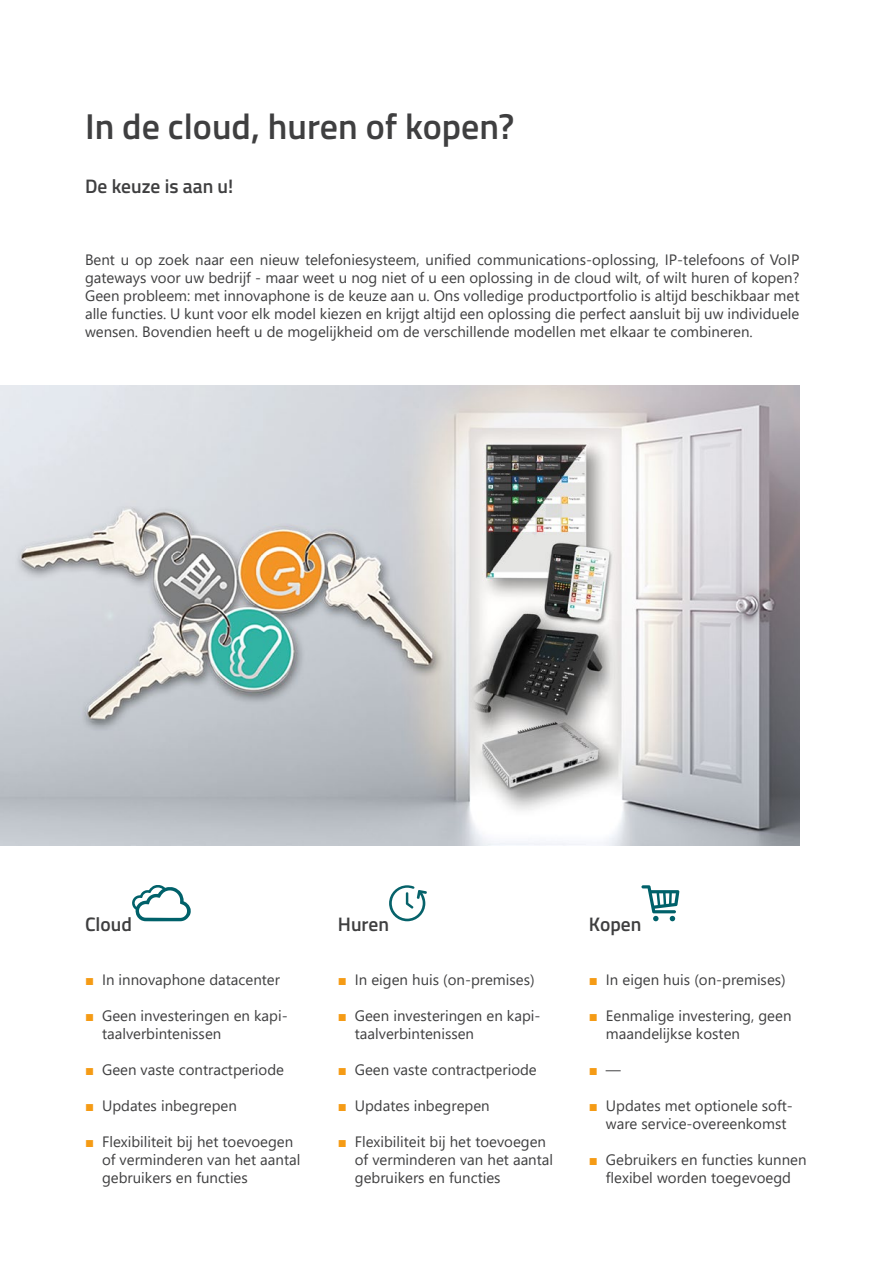
<style>
.page{position:relative;width:893px;height:1263px;background:#fff}
.page>*{position:absolute;margin:0;border:0;box-sizing:border-box;transform-origin:0 0}
.Überschriften_Themen{font:600 36px "Titillium Web";color:#3f3f40}
.Unterüberschrift_The{font:600 19.5px "Titillium Web";color:#3f3f40}
.Fließtext{font:15px/18px "Segoe UI";color:#3f3f40}
.t1{font:15px "Arial";color:#f59b15}
.s1{font-family:"Arial";color:#f59b15}
.s2{font-family:"Segoe UI";color:#3f3f40}
</style>
<div class="page">
<img style="left:0;top:385px;width:799px;height:460px">
<svg style="left:389px;top:885px;width:38px;height:36px"></svg>
<svg style="left:132px;top:885px;width:59px;height:36px"></svg>
<svg style="left:641px;top:885px;width:38px;height:36px"></svg>
<p class="Überschriften_Themen" style="left:85px;top:99px;width:431px">In de cloud, huren of kopen?</p>
<p class="Unterüberschrift_The" style="left:85px;top:172px;width:150px">De keuze is aan u!</p>
<p class="Fließtext" style="left:85px;top:249px;width:716px;text-align:justify">Bent u op zoek naar een nieuw telefoniesysteem, unified communications-oplossing, IP-telefoons of VoIP gateways voor uw bedrijf - maar weet u nog niet of u een oplossing in de cloud wilt, of wilt huren of kopen?<br>Geen probleem: met innovaphone is de keuze aan u. Ons volledige productportfolio is altijd beschikbaar met alle functies. U kunt voor elk model kiezen en krijgt altijd een oplossing die perfect aansluit bij uw individuele wensen. Bovendien heeft u de mogelijkheid om de verschillende modellen met elkaar te combineren.</p>
<p class="Unterüberschrift_The" style="left:85px;top:910px;width:48px">Cloud</p>
<p class="Unterüberschrift_The" style="left:338px;top:910px;width:53px">Huren</p>
<p class="Unterüberschrift_The" style="left:589px;top:910px;width:54px">Kopen</p>
<p class="Fließtext" style="left:85px;top:969px;width:196px"><span class="s1">■</span> In innovaphone datacenter</p>
<p class="Fließtext" style="left:102px;top:1005px;width:187px;text-indent:-17px"><span class="s1">■</span> Geen investeringen en kapi&shy;taalverbintenissen</p>
<p class="Fließtext" style="left:85px;top:1059px;width:200px"><span class="s1">■</span> Geen vaste contractperiode</p>
<p class="Fließtext" style="left:85px;top:1095px;width:153px"><span class="s1">■</span> Updates inbegrepen</p>
<p class="Fließtext" style="left:102px;top:1131px;width:200px;text-indent:-17px"><span class="s1">■</span> Flexibiliteit bij het toevoegen of verminderen van het aantal gebruikers en functies</p>
<p class="Fließtext" style="left:338px;top:969px;width:198px"><span class="s1">■</span> In eigen huis (on-premises)</p>
<p class="Fließtext" style="left:355px;top:1005px;width:187px;text-indent:-17px"><span class="s1">■</span> Geen investeringen en kapi&shy;taalverbintenissen</p>
<p class="Fließtext" style="left:338px;top:1059px;width:200px"><span class="s1">■</span> Geen vaste contractperiode</p>
<p class="Fließtext" style="left:338px;top:1095px;width:153px"><span class="s1">■</span> Updates inbegrepen</p>
<p class="Fließtext" style="left:355px;top:1131px;width:200px;text-indent:-17px"><span class="s1">■</span> Flexibiliteit bij het toevoegen of verminderen van het aantal gebruikers en functies</p>
<p class="Fließtext" style="left:589px;top:969px;width:198px"><span class="s1">■</span> In eigen huis (on-premises)</p>
<p class="Fließtext" style="left:606px;top:1005px;width:187px;text-indent:-17px"><span class="s1">■</span> Eenmalige investering, geen maandelijkse kosten</p>
<p class="t1" style="left:589px;top:1059px;width:34px">■ <span class="s2">—</span></p>
<p class="Fließtext" style="left:606px;top:1095px;width:188px;text-indent:-17px"><span class="s1">■</span> Updates met optionele soft&shy;ware service-overeenkomst</p>
<p class="Fließtext" style="left:589px;top:1149px;width:219px;text-align:center"><span class="s1">■</span> Gebruikers en functies kunnen flexibel worden toegevoegd</p>
</div>
